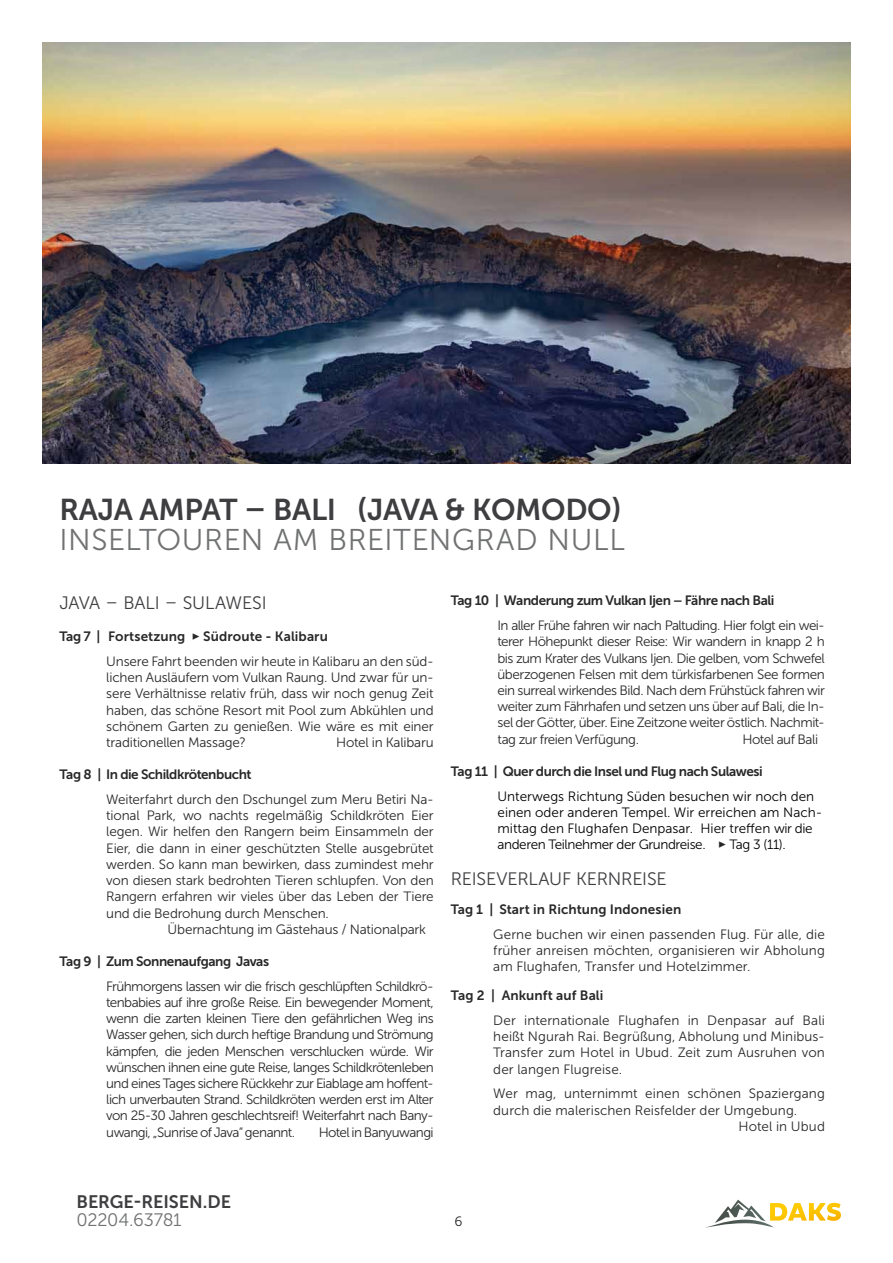
<style>
.page{position:relative;width:893px;height:1263px;background:#fff}
.page>*{position:absolute;margin:0;border:0;box-sizing:border-box;transform-origin:0 0}
.t1{font:30px "Museo Sans 300";letter-spacing:.025em;color:#707172}
.t2{font:30px "Museo Sans 700";letter-spacing:-.01em;color:#3e3d40}
.t3{font:18px "Museo Sans 300";letter-spacing:-.01em;color:#3e3d40}
.t4{font:18px "Museo Sans 700";letter-spacing:-.005em;color:#3e3d40}
.t5{font:18px "Museo Sans 300";letter-spacing:-.015em;color:#707172}
.t6{font:13.5px/16.2px "Museo Sans 300";letter-spacing:-.01em;color:#282829;text-align:justify}
.t7{font:13.5px/16.2px "Museo Sans 300";color:#000}
.t8{font:13.5px "Museo Sans 700";letter-spacing:-.035em;color:#282829}
.t9{font:13.5px "Museo Sans 300";letter-spacing:.01em;color:#282829}
.t10{font:13.5px "Museo Sans 700";letter-spacing:.005em;color:#282829}
.t11{font:13.5px "Museo Sans 300";letter-spacing:-.045em;color:#282829}
.t12{font:13.5px "Museo Sans 300";letter-spacing:-.03em;color:#282829}
.s1{font-family:"Minion Pro"}
.s2{font-family:"Minion Pro";color:#282829}
</style>
<div class="page">
<svg style="left:706px;top:1199px;width:135px;height:29px"></svg>
<img style="left:43px;top:43px;width:807px;height:420px">
<h1 class="t2" style="left:60px;top:493px;width:327px">Raja Ampat – Bali (JAVA</h1>
<h1 class="t2" style="left:445px;top:493px;width:178px">&amp; Komodo)</h1>
<h1 class="t1" style="left:60px;top:523px;width:164px">INseltouren</h1>
<h1 class="t1" style="left:273px;top:523px;width:160px">am Breitengra</h1>
<h1 class="t1" style="left:515px;top:523px;width:93px">d Null</h1>
<h2 class="t3" style="left:60px;top:593px;width:157px">JAVA – Bali – Sulawesi</h2>
<p class="t10" style="left:60px;top:629px;width:270px">Tag 7 | Fortsetzung <span class="s1">▶</span> Südroute - Kalibaru</p>
<p class="t6" style="left:106px;top:653px;width:329px">U nsere Fahrt beenden wir heute in Kalibaru an den süd&shy;lichen Ausläufern vom Vulkan Raung. U nd zwar für un&shy;sere Verhältnisse relativ früh, dass wir noch genug Zeit haben, das schöne Resort mit Pool zum Abkühlen und schönem Garten zu genießen. Wie wäre es mit einer traditionellen Massage?</p>
<p class="t6" style="left:336px;top:734px;width:99px">H otel in Kalibaru</p>
<p class="t8" style="left:60px;top:767px;width:193px">Tag 8 | In die Schildkrötenbucht</p>
<p class="t6" style="left:106px;top:791px;width:329px">Weiterfahrt durch den Dschungel zum Meru Betiri Na-</p>
<p class="t6" style="left:106px;top:808px;width:329px">tional Park, wo nachts regelmäßig Schildkröten Eier</p>
<p class="t6" style="left:106px;top:824px;width:329px">legen. Wir helfen den Rangern beim Einsammeln der</p>
<p class="t6" style="left:106px;top:840px;width:329px">Eier, die dann in einer geschützten Stelle ausgebrütet</p>
<p class="t6" style="left:106px;top:856px;width:329px">werden. So kann man bewirken, dass zumindest mehr</p>
<p class="t6" style="left:106px;top:872px;width:329px">von diesen stark bedrohten Tieren schlupfen. Von den</p>
<p class="t6" style="left:106px;top:889px;width:329px">Rangern erfahren wir vieles über das Leben der Tiere</p>
<p class="t6" style="left:106px;top:905px;width:224px">und die Bedrohung durch Menschen.</p>
<p class="t6" style="left:168px;top:921px;width:260px">Übernachtung im Gästehaus / Nationalpark</p>
<p class="t8" style="left:60px;top:954px;width:211px">Tag 9 | Zum Sonnenaufgang Javas</p>
<p class="t6" style="left:106px;top:978px;width:329px">Frühmorgens lassen wir die frisch geschlüpften Schildkrö&shy;tenbabies auf ihre große Reise. Ein bewegender Moment, wenn die zarten kleinen Tiere den gefährlichen Weg ins Wasser gehen, sich durch heftige Brandung und Strömung kämpfen, die jeden Menschen verschlucken würde. Wir wünschen ihnen eine gute Reise, langes Schildkrötenleben und eines Tages sichere Rückkehr zur Eiablage am hoffent&shy;lich unverbauten Strand. Schildkröten werden erst im Alter von 25-30 Jahren geschlechtsreif! Weiterfahrt nach Bany&shy;uwangi, „Sunrise of Java“ genannt.</p>
<p class="t11" style="left:319px;top:1125px;width:116px">Hotel in Banyuwangi</p>
<p class="t8" style="left:451px;top:593px;width:325px">Tag 10 | Wanderung zum Vulkan Ijen – Fähre nach Bali</p>
<p class="t6" style="left:497px;top:617px;width:329px">In aller Frühe fahren wir nach Paltuding. H ier folgt ein wei&shy;terer Höhepunkt dieser Reise: Wir wandern in knapp 2 h bis zum Krater des Vulkans Ijen. D ie gelben, vom Schwefel überzogenen Felsen mit dem türkisfarbenen See formen ein surreal wirkendes Bild. Nach dem Frühstück fahren wir weiter zum Fährhafen und setzen uns über auf Bali, die In&shy;sel der Götter, über. Eine Zeitzone weiter östlich. Nachmit&shy;tag zur freien Verfügung.</p>
<p class="t12" style="left:742px;top:732px;width:77px">H otel auf Bali</p>
<p class="t8" style="left:451px;top:764px;width:314px">Tag 11 | Quer durch die Insel und Flug nach Sulawesi</p>
<p class="t7" style="left:497px;top:788px;width:326px">U nterwegs Richtung Süden besuchen wir noch den einen oder anderen Tempel. Wir erreichen am Nach&shy;mittag den Flughafen Denpasar. H ier treffen wir die anderen Teilnehmer der Grundreise. <span class="s2">▶</span> Tag 3 (11).</p>
<h2 class="t3" style="left:451px;top:869px;width:21px">Reise</h2>
<h2 class="t3" style="left:496px;top:869px;width:23px">verla</h2>
<h2 class="t3" style="left:549px;top:869px;width:49px">uf Kernreise</h2>
<p class="t10" style="left:451px;top:902px;width:232px">Tag 1 | Start in Richtung Indonesien</p>
<p class="t6" style="left:493px;top:926px;width:333px">Gerne buchen wir einen passenden Flug. Für alle, die früher anreisen möchten, organisieren wir Abholung am Flughafen, Transfer und H otelzimmer.</p>
<p class="t8" style="left:451px;top:988px;width:154px">Tag 2 | Ankunft auf Bali</p>
<p class="t6" style="left:493px;top:1012px;width:333px">Der internationale Flughafen in Denpasar auf Bali heißt Ngurah Rai. Begrüßung, Abholung und M inibus-Transfer zum Hotel in U bud. Zeit zum Ausruhen von der langen Flugreise.</p>
<p class="t9" style="left:493px;top:1086px;width:333px">Wer mag, unternimmt einen schönen Spaziergang</p>
<p class="t9" style="left:493px;top:1103px;width:306px">durch die malerischen Reisfelder der U mgebung.</p>
<p class="t6" style="left:739px;top:1118px;width:88px">Hotel in U bud</p>
<h2 class="t4" style="left:77px;top:1192px;width:104px">BERGE-REISEN</h2>
<h2 class="t4" style="left:203px;top:1192px;width:30px">.de</h2>
<h2 class="t5" style="left:77px;top:1210px;width:107px">02204.63781</h2>
<p class="t6" style="left:454px;top:1214px;width:10px">6</p>
</div>
